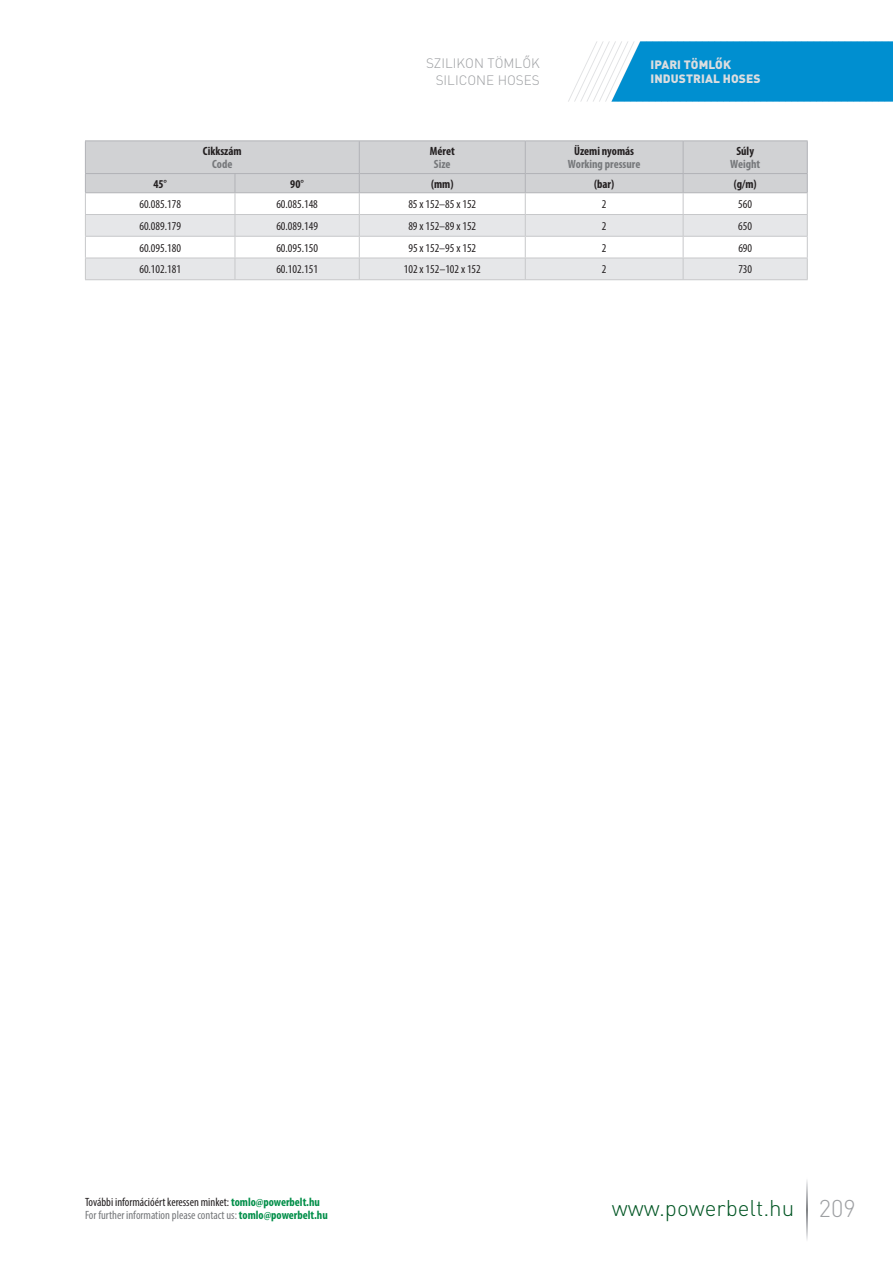
<style>
.page{position:relative;width:893px;height:1263px;background:#fff}
.page>*{position:absolute;margin:0;border:0;box-sizing:border-box;transform-origin:0 0}
.t1{font:300 22.5px "DIN Pro";color:#005523}
.t2{font:300 13.5px/17.2px "DIN Pro";color:#9d9fa2;text-align:right}
.t3{font:condensed 12px "Myriad Pro";color:#231f20}
.t4{font:condensed 12px/13.5px "Myriad Pro";color:#76787b}
.t5{font:700 condensed 12px "Myriad Pro";color:#231f20}
.t6{font:700 condensed 12px "Myriad Pro";color:#76787b}
.t7{font:900 12px/14.4px "DIN Pro";letter-spacing:.01em;color:#dcdddf}
.s1{color:#231f20}
.s2{font-weight:700;color:#008e48}
.s3{font-size:24px;color:#9d9fa2}
</style>
<div class="page">
<svg style="left:807px;top:1180px;width:1px;height:60px"></svg>
<svg style="left:568px;top:41px;width:325px;height:61px"></svg>
<svg style="left:85px;top:141px;width:723px;height:138px"></svg>
<hr style="left:85px;top:279px;width:150px;height:1px;background:#c7c8ca">
<hr style="left:235px;top:279px;width:573px;height:1px;background:#c7c8ca">
<p class="t5" style="left:203px;top:146px;width:40px">Cikkszám</p>
<p class="t6" style="left:212px;top:160px;width:22px">Code</p>
<p class="t2" style="left:426px;top:55px;width:115px">SZILIKON TÖMLŐK<br>SILICONE HOSES</p>
<p class="t7" style="left:650px;top:58px;width:112px">IPARI TÖMLŐK<br>INDUSTRIAL HOSES</p>
<p class="t5" style="left:430px;top:146px;width:26px">Méret</p>
<p class="t6" style="left:434px;top:160px;width:18px">Size</p>
<p class="t5" style="left:574px;top:146px;width:61px">Üzemi nyomás</p>
<p class="t6" style="left:568px;top:160px;width:74px">Working pressure</p>
<p class="t5" style="left:736px;top:146px;width:19px">Súly</p>
<p class="t6" style="left:730px;top:160px;width:32px">Weight</p>
<p class="t5" style="left:153px;top:179px;width:15px">45°</p>
<p class="t5" style="left:290px;top:179px;width:15px">90°</p>
<p class="t5" style="left:431px;top:179px;width:24px">(mm)</p>
<p class="t5" style="left:594px;top:179px;width:22px">(bar)</p>
<p class="t5" style="left:734px;top:179px;width:25px">(g/m)</p>
<p class="t3" style="left:139px;top:197px;width:43px">60.085.178</p>
<p class="t3" style="left:276px;top:197px;width:43px">60.085.148</p>
<p class="t3" style="left:408px;top:197px;width:69px">85 x 152–85 x 152</p>
<p class="t3" style="left:602px;top:197px;width:6px">2</p>
<p class="t3" style="left:738px;top:197px;width:15px">560</p>
<p class="t3" style="left:139px;top:219px;width:43px">60.089.179</p>
<p class="t3" style="left:276px;top:219px;width:43px">60.089.149</p>
<p class="t3" style="left:408px;top:219px;width:69px">89 x 152–89 x 152</p>
<p class="t3" style="left:602px;top:219px;width:6px">2</p>
<p class="t3" style="left:738px;top:219px;width:15px">650</p>
<p class="t3" style="left:139px;top:240px;width:43px">60.095.180</p>
<p class="t3" style="left:276px;top:240px;width:43px">60.095.150</p>
<p class="t3" style="left:408px;top:240px;width:69px">95 x 152–95 x 152</p>
<p class="t3" style="left:602px;top:240px;width:6px">2</p>
<p class="t3" style="left:738px;top:240px;width:15px">690</p>
<p class="t3" style="left:139px;top:262px;width:43px">60.102.181</p>
<p class="t3" style="left:276px;top:262px;width:43px">60.102.151</p>
<p class="t3" style="left:404px;top:262px;width:79px">102 x 152–102 x 152</p>
<p class="t3" style="left:602px;top:262px;width:6px">2</p>
<p class="t3" style="left:738px;top:262px;width:15px">730</p>
<p class="t4" style="left:85px;top:1195px;width:244px"><span class="s1">További információért keressen minket:</span> <span class="s2">tomlo@powerbelt.hu<br></span>For further information please contact us: <span class="s2">tomlo@powerbelt.hu</span></p>
<h1 class="t1" style="left:612px;top:1195px;width:245px">www.powerbelt.hu <span class="s3">209</span></h1>
</div>
